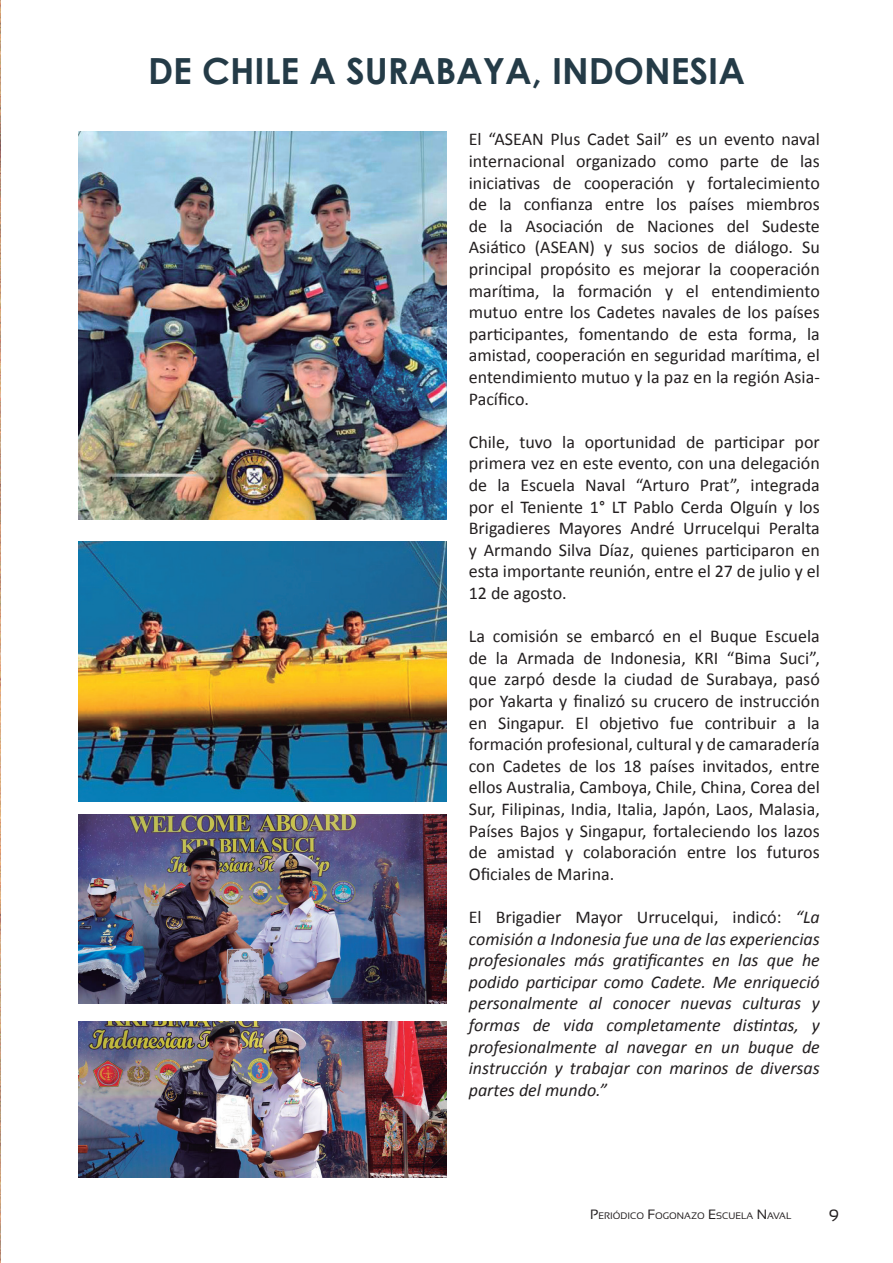
<style>
.page{position:relative;width:893px;height:1263px;background:#fff}
.page>*{position:absolute;margin:0;border:0;box-sizing:border-box;transform-origin:0 0}
.t1{font:700 36px "Century Gothic";color:#243b47}
.t2{font:18px/21.6px "Calibri";color:#231f20;text-align:justify}
.t3{font:italic 18px/21.6px "Calibri";color:#231f20;text-align:justify}
.t4{font:16.5px "Sansation";color:#231f20}
.t5{font:9.45px "Sansation";color:#231f20}
.s1{font-style:normal}
.s2{font-size:13.5px}
</style>
<div class="page">
<img style="left:0;top:0;width:1px;height:1263px">
<img style="left:79px;top:542px;width:367px;height:260px">
<img style="left:79px;top:132px;width:367px;height:388px">
<img style="left:79px;top:814px;width:367px;height:189px">
<img style="left:79px;top:1022px;width:367px;height:156px">
<h1 class="t1" style="left:148px;top:44px;width:598px">DE CH ILE A SURABAYA, INDONESIA</h1>
<p class="t2" style="left:469px;top:129px;width:352px">El “ASEAN Plus Cadet Sail” es un evento naval internacional organizado como parte de las iniciativas de cooperación y fortalecimiento de la confianza entre los países miembros de la Asociación de Naciones del Sudeste Asiático (ASEAN) y sus socios de diálogo. Su principal propósito es mejorar la cooperación marítima, la formación y el entendimiento mutuo entre los Cadetes navales de los países participantes, fomentando de esta forma, la amistad, cooperación en seguridad marítima, el entendimiento mutuo y la paz en la región Asia-Pacífico.</p>
<p class="t2" style="left:469px;top:431px;width:353px">Chile, tuvo la oportunidad de participar por primera vez en este evento, con una delegación de la Escuela Naval “Arturo Prat”, integrada por el Teniente 1° LT Pablo Cerda Olguín y los Brigadieres Mayores André Urrucelqui Peralta y Armando Silva Díaz, quienes participaron en esta importante reunión, entre el 27 de julio y el 12 de agosto.</p>
<p class="t2" style="left:469px;top:625px;width:353px">La comisión se embarcó en el Buque Escuela de la Armada de Indonesia, KRI “Bima Suci”, que zarpó desde la ciudad de Surabaya, pasó por Yakarta y finalizó su crucero de instrucción en Singapur. El objetivo fue contribuir a la formación profesional, cultural y de camaradería con Cadetes de los 18 países invitados, entre ellos Australia, Camboya, Chile, China, Corea del Sur, Filipinas, India, Italia, Japón, Laos, Malasia, Países Bajos y Singapur, fortaleciendo los lazos de amistad y colaboración entre los futuros Oficiales de Marina.</p>
<p class="t3" style="left:469px;top:905px;width:353px"><span class="s1">El Brigadier Mayor Urrucelqui, indicó:</span> “La comisión a Indonesia fue una de las experiencias profesionales más gratificantes en las que he podido participar como Cadete. Me enriqueció personalmente al conocer nuevas culturas y formas de vida completamente distintas, y profesionalmente al navegar en un buque de instrucción y trabajar con marinos de diversas partes del mundo.”</p>
<p class="t5" style="left:590px;top:1210px;width:203px"><span class="s2">P</span>ERIÓDICO <span class="s2">F</span>OGONAZO <span class="s2">E</span>SCUELA <span class="s2">N</span>AVAL</p>
<p class="t4" style="left:829px;top:1206px;width:12px">9</p>
</div>
